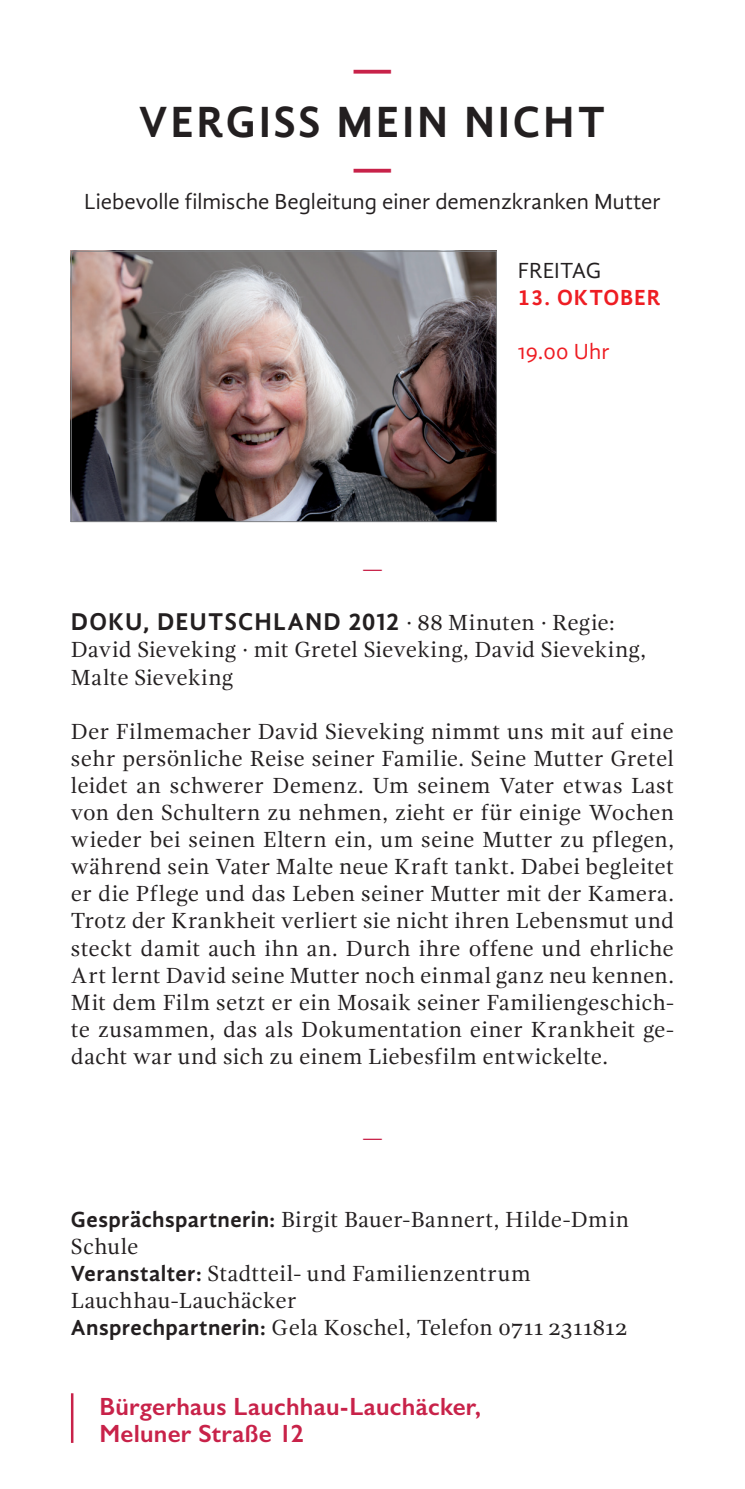
<style>
.page{position:relative;width:745px;height:1489px;background:#fff}
.page>*{position:absolute;margin:0;border:0;box-sizing:border-box;transform-origin:0 0}
.t1{font:700 45px "Gandhi Sans";letter-spacing:.06em;color:#231f20}
.t2{font:700 45px "Gandhi Sans";color:#c82249}
.t3{font:600 25px/27.5px "Gill Sans";letter-spacing:.01em;color:#c82249}
.t4{font:700 25px "Gandhi Sans";letter-spacing:.045em;color:#231f20}
.t5{font:22.5px/27px "Gandhi Serif";letter-spacing:.01em;color:#231f20}
.t6{font:22.5px "Gandhi Sans";color:#231f20}
.t7{font:700 22.5px "Gandhi Sans";letter-spacing:.04em;color:#ee1d23}
.t8{font:22.5px "Gandhi Sans";letter-spacing:.01em;color:#ee1d23}
.t9{font:22.5px "Gandhi Serif";color:#c82249}
.s1{font-weight:400;font-size:22.5px}
.s2{font-family:"Gandhi Serif";font-weight:400;font-size:22.5px}
.s3{font-family:"Gandhi Sans"}
.s4{font-family:"Gandhi Sans";font-weight:700}
</style>
<div class="page">
<img style="left:73px;top:253px;width:421px;height:267px">
<div style="left:71px;top:251px;width:425px;height:271px;border:1px solid #808285"></div>
<hr style="left:71px;top:1393px;width:2px;height:49px;background:#c82249">
<h1 class="t2" style="left:352px;top:41px;width:42px">—</h1>
<h1 class="t1" style="left:139px;top:95px;width:468px">VERGISS MEIN NICHT</h1>
<h1 class="t2" style="left:352px;top:140px;width:42px">—</h1>
<p class="t6" style="left:84px;top:188px;width:577px">Liebevolle filmische Begleitung einer demenzkranken Mutter</p>
<p class="t9" style="left:362px;top:556px;width:22px">—</p>
<p class="t6" style="left:517px;top:258px;width:85px">FREITAG</p>
<p class="t7" style="left:517px;top:284px;width:144px">13. OKTOBER</p>
<p class="t8" style="left:517px;top:339px;width:93px">19.00 Uhr</p>
<p class="t4" style="left:71px;top:607px;width:545px">DOKU, DEUTSCHLAND 2012 <span class="s1">·</span> <span class="s2">88 Minuten</span> <span class="s1">·</span> <span class="s2">Regie:</span></p>
<p class="t5" style="left:71px;top:636px;width:576px">David Sieveking <span class="s3">·</span> mit Gretel Sieveking, David Sieveking,<br>Malte Sieveking</p>
<p class="t5" style="left:71px;top:717px;width:604px;text-align:justify">Der Filmemacher David Sieveking nimmt uns mit auf eine sehr persönliche Reise seiner Familie. Seine Mutter Gretel leidet an schwerer Demenz. Um seinem Vater etwas Last von den Schultern zu nehmen, zieht er für einige Wochen wieder bei seinen Eltern ein, um seine Mutter zu pflegen, während sein Vater Malte neue Kraft tankt. Dabei begleitet er die Pflege und das Leben seiner Mutter mit der Kamera.<br>Trotz der Krankheit verliert sie nicht ihren Lebensmut und steckt damit auch ihn an. Durch ihre offene und ehrliche Art lernt David seine Mutter noch einmal ganz neu kennen.<br>Mit dem Film setzt er ein Mosaik seiner Familiengeschich&shy;te zusammen, das als Dokumentation einer Krankheit ge&shy;dacht war und sich zu einem Liebesfilm entwickelte.</p>
<p class="t9" style="left:362px;top:1124px;width:22px">—</p>
<p class="t5" style="left:71px;top:1205px;width:559px"><span class="s4">Gesprächspartnerin:</span> Birgit Bauer-Bannert, Hilde-Dmin Schule<br><span class="s4">Veranstalter:</span> Stadtteil- und Familienzentrum Lauchhau-Lauchäcker<br><span class="s4">Ansprechpartnerin:</span> Gela Koschel, Telefon 0711 2311812</p>
<p class="t3" style="left:99px;top:1392px;width:383px">Bürgerhaus Lauchhau-Lauchäcker,<br>Meluner Straße 12</p>
</div>
